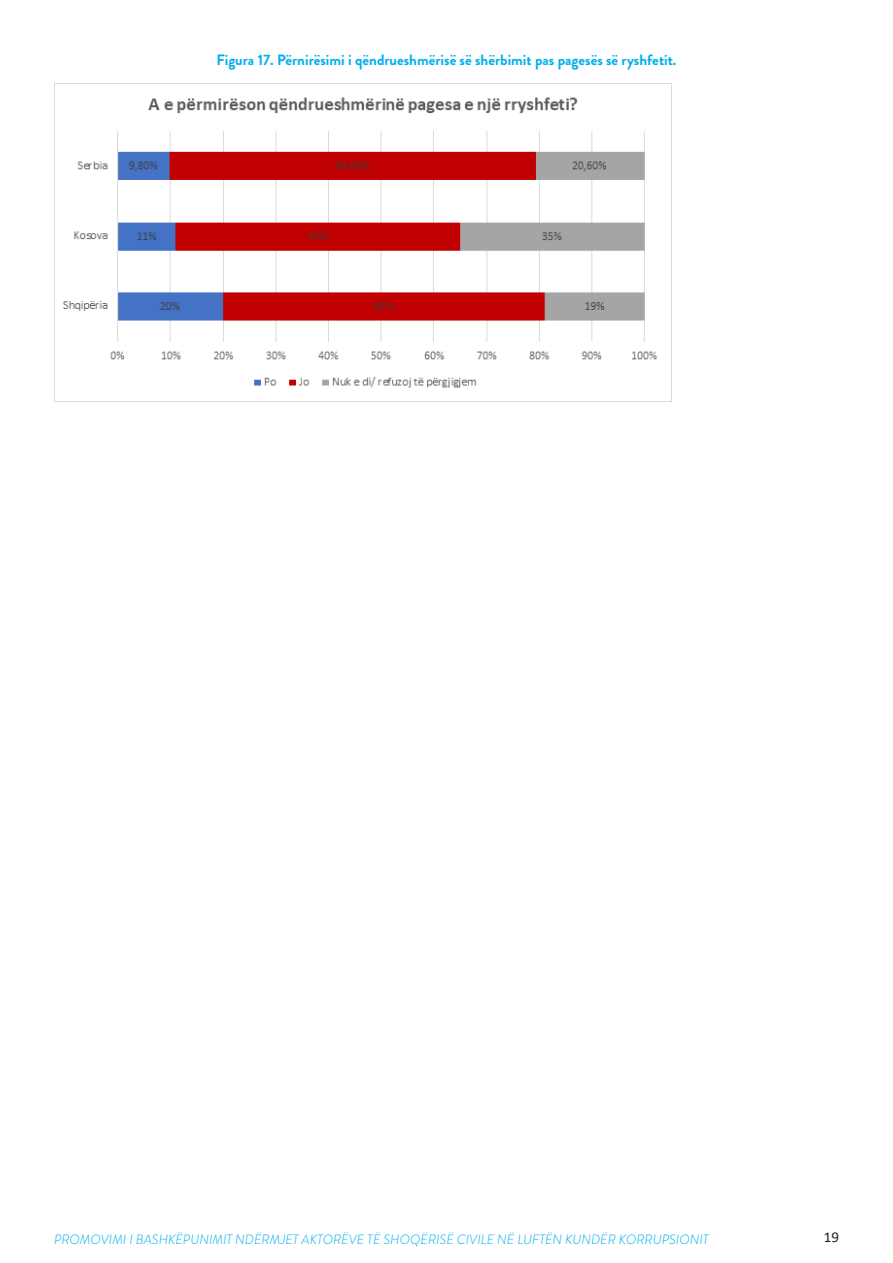
<style>
.page{position:relative;width:893px;height:1263px;background:#fff}
.page>*{position:absolute;margin:0;border:0;box-sizing:border-box;transform-origin:0 0}
.t1{font:700 15px "Brandon Grotesque";color:#00aeef}
.t2{font:15px "Calibri";color:#231f20}
.t3{font:italic 300 13.5px "Brandon Grotesque";color:#00b0f0}
</style>
<div class="page">
<img style="left:54px;top:83px;width:617px;height:318px">
<p class="t1" style="left:216px;top:49px;width:461px">Figura 17. Përnirësimi i qëndrueshmërisë së shërbimit pas pagesës së ryshfetit.</p>
<p class="t3" style="left:54px;top:1230px;width:656px">PROMOVIMI I BASHKËPUNIMIT NDËRMJET AKTORËVE TË SHOQËRISË CIVILE NË LUFTËN KUNDËR KORRUPSIONIT</p>
<p class="t2" style="left:824px;top:1227px;width:17px">19</p>
</div>
